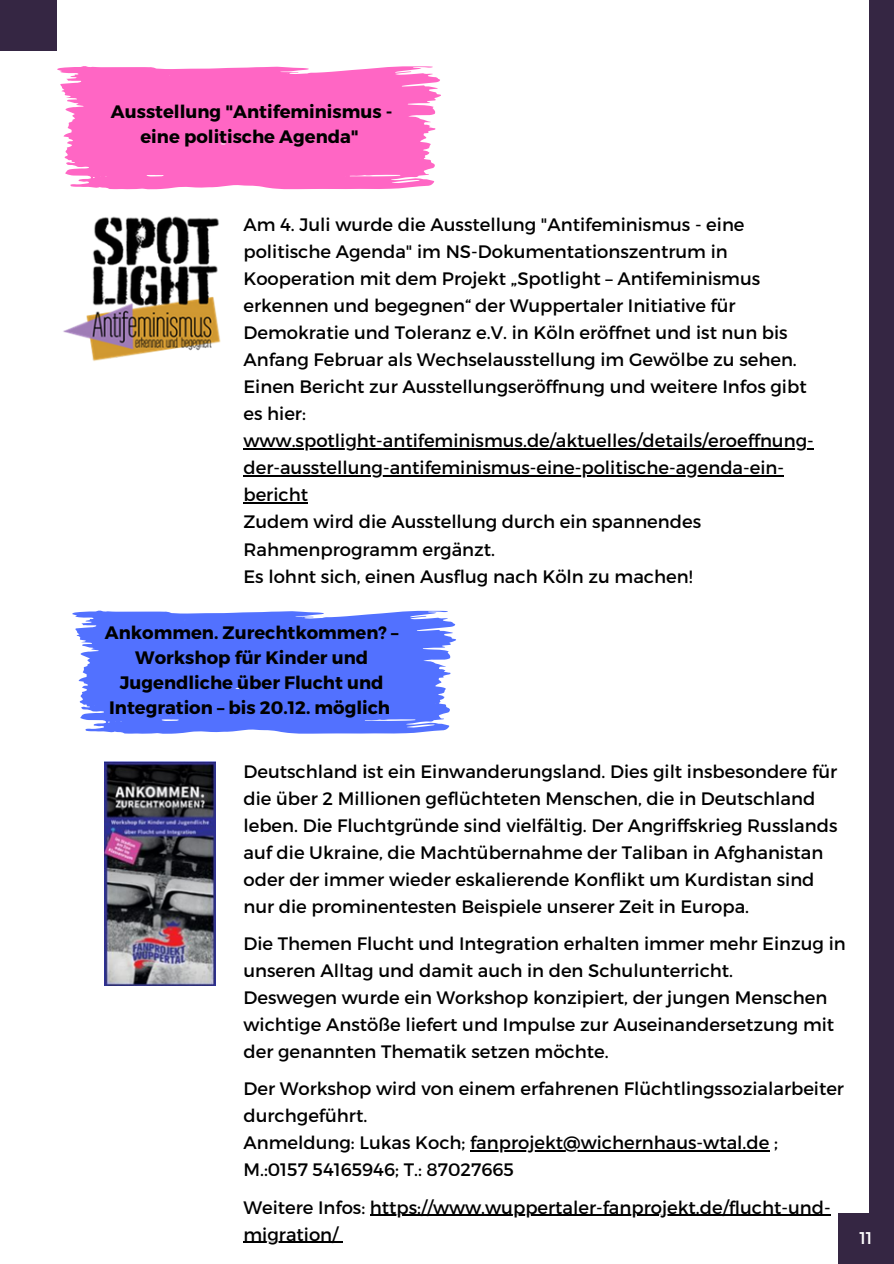
<style>
.page{position:relative;width:894px;height:1264px;background:#fff}
.page>*{position:absolute;margin:0;border:0;box-sizing:border-box;transform-origin:0 0}
.t1{font:18px/27px "Montserrat";color:#000}
.t2{font:700 18px/24.8px "Montserrat";color:#000;text-align:center}
.t3{font:16.95px "Montserrat";color:#fff}
</style>
<div class="page">
<div style="left:868px;top:0;width:25px;height:1263px;background:#352643"></div>
<div style="left:0;top:0;width:57px;height:51px;background:#352643"></div>
<div style="left:837px;top:1212px;width:56px;height:51px;background:#352643"></div>
<svg style="left:57px;top:66px;width:384px;height:124px;background:#ff76ca"></svg>
<svg style="left:72px;top:610px;width:384px;height:124px;background:#647fff"></svg>
<img style="left:63px;top:216px;width:158px;height:145px">
<img style="left:104px;top:761px;width:111px;height:224px">
<hr style="left:243px;top:448px;width:570px;height:1px;background:#000">
<hr style="left:243px;top:475px;width:540px;height:1px;background:#000">
<hr style="left:243px;top:502px;width:65px;height:1px;background:#000">
<hr style="left:470px;top:1150px;width:299px;height:1px;background:#000">
<hr style="left:370px;top:1214px;width:460px;height:1px;background:#000">
<hr style="left:243px;top:1241px;width:95px;height:1px;background:#000">
<p class="t2" style="left:111px;top:98px;width:283px">Ausstellung "Antifeminismus - eine politische Agenda"</p>
<p class="t1" style="left:243px;top:210px;width:554px">Am 4. Juli wurde die Ausstellung "Antifeminismus - eine politische Agenda" im NS-Dokumentationszentrum in Kooperation mit dem Projekt „Spotlight – Antifeminismus erkennen und begegnen“ der Wuppertaler Initiative für Demokratie und Toleranz e.V. in Köln eröffnet und ist nun bis Anfang Februar als Wechselausstellung im Gewölbe zu sehen.</p>
<p class="t1" style="left:243px;top:372px;width:564px">Einen Bericht zur Ausstellungseröffnung und weitere Infos gibt es hier:</p>
<p class="t1" style="left:243px;top:426px;width:571px">www.spotlight-antifeminismus.de/aktuelles/details/eroeffnung-</p>
<p class="t1" style="left:243px;top:453px;width:542px">der-ausstellung-antifeminismus-eine-politische-agenda-ein&shy;bericht<br>Zudem wird die Ausstellung durch ein spannendes</p>
<p class="t1" style="left:243px;top:534px;width:450px">Rahmenprogramm ergänzt.<br>Es lohnt sich, einen Ausflug nach Köln zu machen!</p>
<p class="t2" style="left:105px;top:619px;width:295px">Ankommen. Zurechtkommen? –<br>Workshop für Kinder und<br>Jugendliche über Flucht und<br>Integration – bis 20.12. möglich</p>
<h1 class="t1" style="left:243px;top:757px;width:595px">Deutschland ist ein Einwanderungsland. Dies gilt insbesondere für die über 2 Millionen geflüchteten Menschen, die in Deutschland leben. Die Fluchtgründe sind vielfältig. Der Angriffskrieg Russlands auf die Ukraine, die Machtübernahme der Taliban in Afghanistan oder der immer wieder eskalierende Konflikt um Kurdistan sind nur die prominentesten Beispiele unserer Zeit in Europa.</h1>
<p class="t1" style="left:243px;top:929px;width:603px">Die Themen Flucht und Integration erhalten immer mehr Einzug in unseren Alltag und damit auch in den Schulunterricht.</p>
<p class="t1" style="left:243px;top:983px;width:592px">Deswegen wurde ein Workshop konzipiert, der jungen Menschen wichtige Anstöße liefert und Impulse zur Auseinandersetzung mit der genannten Thematik setzen möchte.</p>
<p class="t1" style="left:243px;top:1074px;width:602px">Der Workshop wird von einem erfahrenen Flüchtlingssozialarbeiter durchgeführt.</p>
<p class="t1" style="left:243px;top:1128px;width:536px">Anmeldung: Lukas Koch; fanprojekt@wichernhaus-wtal.de ;</p>
<p class="t1" style="left:243px;top:1155px;width:272px">M.:0157 54165946; T.: 87027665</p>
<p class="t1" style="left:243px;top:1192px;width:588px">Weitere Infos: https://www.wuppertaler-fanprojekt.de/flucht-und-</p>
<p class="t1" style="left:243px;top:1219px;width:96px">migration/</p>
<p class="t3" style="left:859px;top:1227px;width:15px">11</p>
</div>
